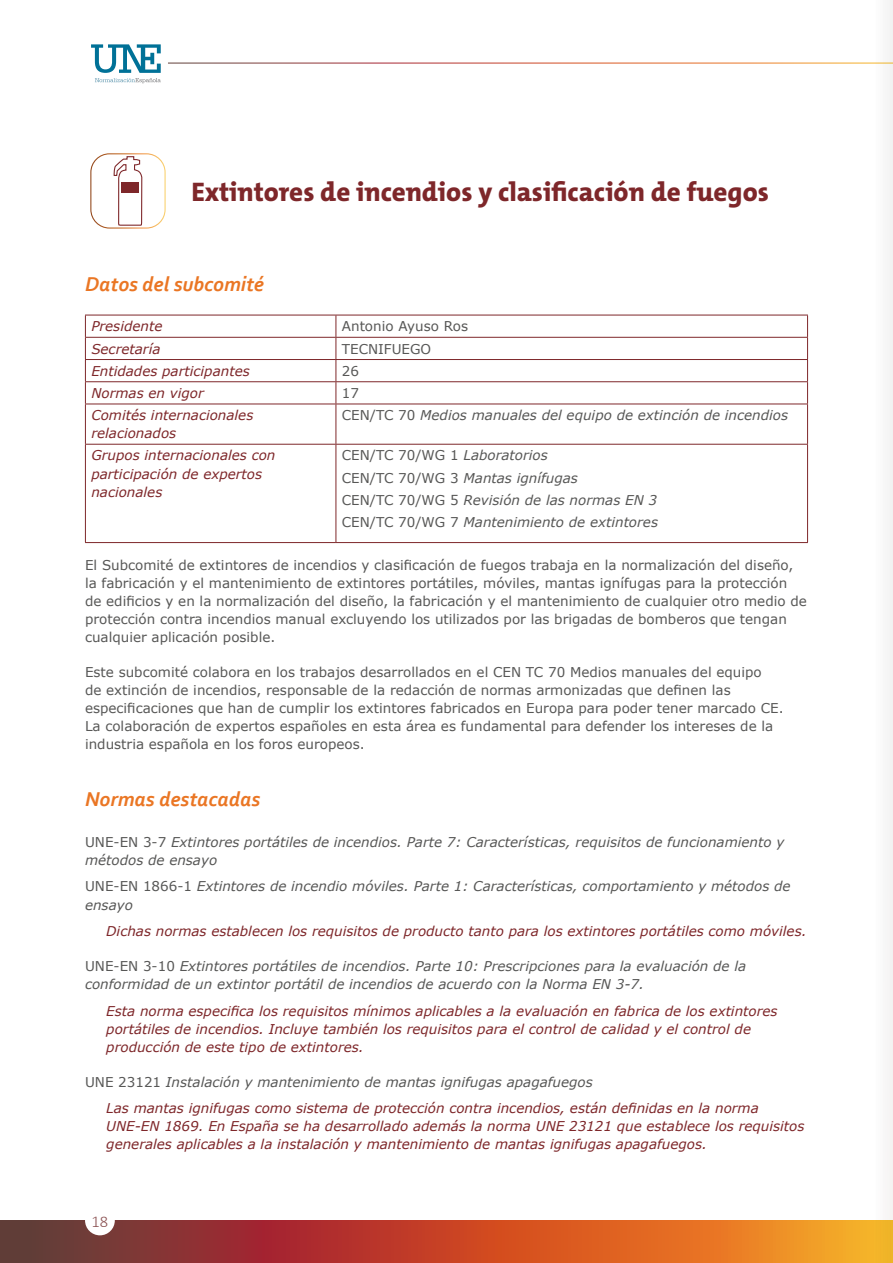
<style>
.page{position:relative;width:893px;height:1263px;background:#fff}
.page>*{position:absolute;margin:0;border:0;box-sizing:border-box;transform-origin:0 0}
.Titulo_2{font:800 27px "The Mix C5";color:#7e272a}
.Enfasis{font:italic 700 21px "Corbel";color:#ea7624}
.t1{font:300 16.5px "Calibri";color:#8a5051}
.t2{font:13.5px/18px "Verdana";color:#575756}
.t3{font:italic 13.5px/18px "Verdana";color:#7e272a}
.t4{font:italic 13.5px/18px "Verdana";color:#575756}
.s1{font-style:normal}
.s2{font-style:italic}
</style>
<div class="page">
<svg style="left:0;top:1220px;width:876px;height:43px;background:#bb522a"></svg>
<svg style="left:91px;top:44px;width:70px;height:39px"></svg>
<div style="left:85px;top:1205px;width:30px;height:30px;background:#fff;border-radius:50%"></div>
<div style="left:90px;top:153px;width:76px;height:76px;border:1px solid #fff;border-radius:19px"></div>
<svg style="left:113px;top:153px;width:30px;height:73px"></svg>
<div style="left:121px;top:182px;width:18px;height:11px;background:#7e272a"></div>
<hr style="left:85px;top:315px;width:251px;height:1px;background:#7e272a">
<hr style="left:336px;top:315px;width:472px;height:1px;background:#7e272a">
<hr style="left:85px;top:337px;width:251px;height:1px;background:#7e272a">
<hr style="left:336px;top:337px;width:472px;height:1px;background:#7e272a">
<hr style="left:85px;top:359px;width:251px;height:1px;background:#7e272a">
<hr style="left:336px;top:359px;width:472px;height:1px;background:#7e272a">
<hr style="left:85px;top:381px;width:251px;height:1px;background:#7e272a">
<svg style="left:85px;top:315px;width:1px;height:89px"></svg>
<hr style="left:336px;top:381px;width:472px;height:1px;background:#7e272a">
<svg style="left:336px;top:315px;width:1px;height:89px"></svg>
<svg style="left:807px;top:315px;width:1px;height:89px"></svg>
<hr style="left:85px;top:404px;width:251px;height:1px;background:#7e272a">
<hr style="left:85px;top:404px;width:1px;height:40px;background:#7e272a">
<hr style="left:336px;top:404px;width:472px;height:1px;background:#7e272a">
<hr style="left:336px;top:404px;width:1px;height:40px;background:#7e272a">
<hr style="left:807px;top:404px;width:1px;height:40px;background:#7e272a">
<hr style="left:85px;top:444px;width:251px;height:1px;background:#7e272a">
<hr style="left:85px;top:445px;width:1px;height:97px;background:#7e272a">
<hr style="left:336px;top:444px;width:472px;height:1px;background:#7e272a">
<hr style="left:336px;top:445px;width:1px;height:97px;background:#7e272a">
<hr style="left:807px;top:445px;width:1px;height:97px;background:#7e272a">
<hr style="left:85px;top:542px;width:251px;height:1px;background:#7e272a">
<hr style="left:336px;top:542px;width:472px;height:1px;background:#7e272a">
<img style="left:876px;top:0;width:17px;height:1263px">
<p class="Titulo_2" style="left:191px;top:175px;width:579px">Extintores de incendios y clasificación de fuegos</p>
<p class="Enfasis" style="left:85px;top:271px;width:180px">Datos del subcomité</p>
<p class="t3" style="left:91px;top:317px;width:73px">Presidente</p>
<p class="t2" style="left:342px;top:317px;width:128px">Antonio Ayuso Ros</p>
<p class="t3" style="left:91px;top:339px;width:71px">Secretaría</p>
<p class="t2" style="left:342px;top:339px;width:91px">TECNIFUEGO</p>
<p class="t3" style="left:91px;top:362px;width:160px">Entidades participantes</p>
<p class="t2" style="left:342px;top:362px;width:19px">26</p>
<p class="t3" style="left:91px;top:384px;width:114px">Normas en vigor</p>
<p class="t2" style="left:342px;top:384px;width:19px">17</p>
<p class="t3" style="left:91px;top:406px;width:164px">Comités internacionales relacionados</p>
<p class="t4" style="left:342px;top:406px;width:448px"><span class="s1">CEN/TC 70</span> Medios manuales del equipo de extinción de incendios</p>
<p class="t3" style="left:91px;top:446px;width:186px">Grupos internacionales con participación de expertos nacionales</p>
<p class="t2" style="left:342px;top:446px;width:207px">CEN/TC 70/WG 1 <span class="s2">Laboratorios</span></p>
<p class="t4" style="left:342px;top:469px;width:238px"><span class="s1">CEN/TC 70/WG 3</span> Mantas ignífugas</p>
<p class="t4" style="left:342px;top:491px;width:317px"><span class="s1">CEN/TC 70/WG 5</span> Revisión de las normas EN 3</p>
<p class="t4" style="left:342px;top:513px;width:318px"><span class="s1">CEN/TC 70/WG 7</span> Mantenimiento de extintores</p>
<p class="t2" style="left:85px;top:556px;width:723px">El Subcomité de extintores de incendios y clasificación de fuegos trabaja en la normalización del diseño, la fabricación y el mantenimiento de extintores portátiles, móviles, mantas ignífugas para la protección de edificios y en la normalización del diseño, la fabricación y el mantenimiento de cualquier otro medio de protección contra incendios manual excluyendo los utilizados por las brigadas de bomberos que tengan cualquier aplicación posible.</p>
<p class="t2" style="left:85px;top:663px;width:700px">Este subcomité colabora en los trabajos desarrollados en el CEN TC 70 Medios manuales del equipo<br>de extinción de incendios, responsable de la redacción de normas armonizadas que definen las especificaciones que han de cumplir los extintores fabricados en Europa para poder tener marcado CE.<br>La colaboración de expertos españoles en esta área es fundamental para defender los intereses de la industria española en los foros europeos.</p>
<p class="Enfasis" style="left:85px;top:786px;width:177px">Normas destacadas</p>
<p class="t4" style="left:85px;top:833px;width:701px"><span class="s1">UNE-EN 3-7</span> Extintores portátiles de incendios. Parte 7: Características, requisitos de funcionamiento y métodos de ensayo</p>
<p class="t4" style="left:85px;top:877px;width:707px"><span class="s1">UNE-EN 1866-1</span> Extintores de incendio móviles. Parte 1: Características, comportamiento y métodos de ensayo</p>
<p class="t3" style="left:106px;top:922px;width:702px">Dichas normas establecen los requisitos de producto tanto para los extintores portátiles como móviles.</p>
<p class="t4" style="left:85px;top:957px;width:663px"><span class="s1">UNE-EN 3-10</span> Extintores portátiles de incendios. Parte 10: Prescripciones para la evaluación de la conformidad de un extintor portátil de incendios de acuerdo con la Norma EN 3-7.</p>
<p class="t3" style="left:106px;top:1001px;width:673px">Esta norma especifica los requisitos mínimos aplicables a la evaluación en fabrica de los extintores portátiles de incendios. Incluye también los requisitos para el control de calidad y el control de producción de este tipo de extintores.</p>
<p class="t4" style="left:85px;top:1072px;width:509px"><span class="s1">UNE 23121</span> Instalación y mantenimiento de mantas ignifugas apagafuegos</p>
<p class="t3" style="left:106px;top:1099px;width:700px">Las mantas ignifugas como sistema de protección contra incendios, están definidas en la norma<br>UNE‑EN 1869. En España se ha desarrollado además la norma UNE 23121 que establece los requisitos generales aplicables a la instalación y mantenimiento de mantas ignifugas apagafuegos.</p>
<p class="t1" style="left:92px;top:1211px;width:18px">18</p>
</div>
